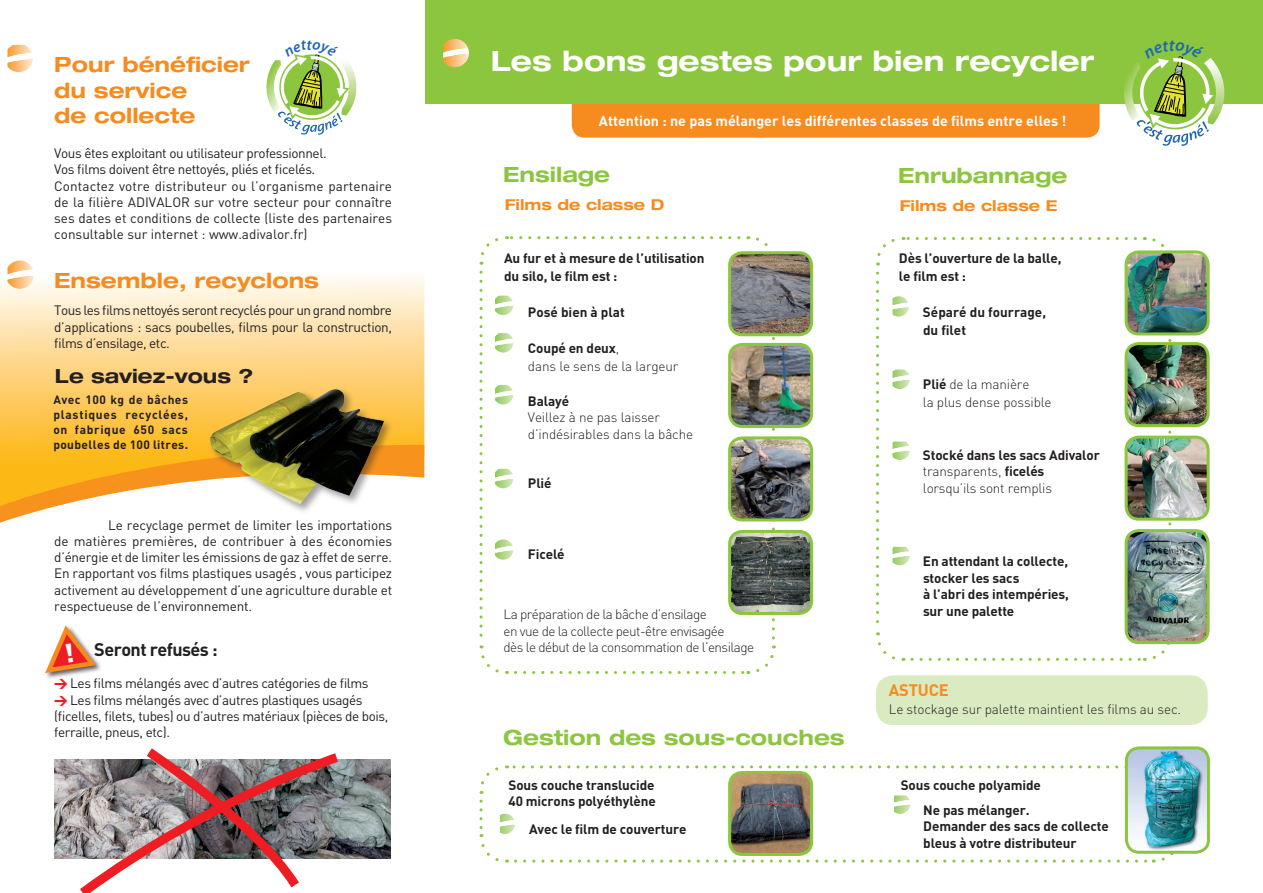
<style>
.page{position:relative;width:1263px;height:893px;background:#fff}
.page>*{position:absolute;margin:0;border:0;box-sizing:border-box;transform-origin:0 0}
.t1{font:700 expanded 28.05px "Helvetica Neue";color:#fff}
.t2{font:700 expanded 21px/25.5px "Helvetica Neue";color:#f68b1f}
.t3{font:700 expanded 21px "Helvetica Neue";color:#8bc63e}
.t4{font:700 expanded 19.5px "Helvetica Neue";color:#231f20}
.t5{font:700 18px "DIN";letter-spacing:-.03em;color:#231f20}
.t6{font:700 16.5px "DIN";letter-spacing:-.01em;color:#f68b1f}
.t7{font:700 expanded 15px "Helvetica Neue";color:#f68b1f}
.t8{font:700 14.25px "DIN";color:#fff}
.t9{font:13.5px/16.2px "DIN";letter-spacing:-.03em;color:#231f20;text-align:justify}
.t10{font:700 13.5px/18px "DIN";letter-spacing:-.01em;color:#231f20}
.t11{font:300 13.5px/16.5px "DIN";letter-spacing:-.01em;color:#231f20}
.t12{font:300 13.5px "DIN";letter-spacing:-.04em;color:#231f20}
.t13{font:700 12px/15px "DIN";letter-spacing:.055em;color:#231f20;text-align:justify}
.s1{font-weight:900;color:#ee1d23}
.s2{font-weight:700}
</style>
<div class="page">
<div style="left:572px;top:74px;width:527px;height:64px;background:#f68b1f;border-radius:13px"></div>
<div style="left:425px;top:0;width:838px;height:104px;background:#8bc63e"></div>
<svg style="left:443px;top:39px;width:26px;height:28px"></svg>
<img style="left:776px;top:255px;width:36px;height:80px">
<div style="left:728px;top:251px;width:85px;height:85px;border:3px solid #8bc63e;border-radius:13px"></div>
<img style="left:776px;top:344px;width:36px;height:80px">
<div style="left:728px;top:343px;width:85px;height:85px;border:3px solid #8bc63e;border-radius:13px"></div>
<img style="left:776px;top:531px;width:36px;height:80px">
<div style="left:728px;top:530px;width:85px;height:85px;border:3px solid #8bc63e;border-radius:13px"></div>
<img style="left:776px;top:440px;width:36px;height:80px">
<div style="left:728px;top:436px;width:85px;height:85px;border:3px solid #8bc63e;border-radius:13px"></div>
<img style="left:1173px;top:254px;width:35px;height:80px">
<div style="left:1124px;top:250px;width:85px;height:85px;border:3px solid #8bc63e;border-radius:13px"></div>
<img style="left:1173px;top:344px;width:35px;height:82px">
<div style="left:1124px;top:342px;width:85px;height:85px;border:3px solid #8bc63e;border-radius:13px"></div>
<img style="left:1173px;top:531px;width:34px;height:112px">
<div style="left:1124px;top:529px;width:85px;height:115px;border:3px solid #8bc63e;border-radius:13px"></div>
<div style="left:876px;top:675px;width:332px;height:50px;background:#daeac1;border-radius:17px"></div>
<img style="left:1173px;top:437px;width:35px;height:80px">
<div style="left:1124px;top:436px;width:85px;height:85px;border:3px solid #8bc63e;border-radius:13px"></div>
<svg style="left:876px;top:237px;width:297px;height:424px"></svg>
<svg style="left:479px;top:236px;width:297px;height:438px"></svg>
<svg style="left:0;top:277px;width:424px;height:168px;background:#fedb97"></svg>
<svg style="left:0;top:445px;width:424px;height:78px"></svg>
<svg style="left:7px;top:45px;width:26px;height:27px"></svg>
<svg style="left:7px;top:260px;width:27px;height:29px"></svg>
<div style="left:208px;top:387px;width:186px;height:127px;background:#231f20;opacity:.43"></div>
<img style="left:210px;top:389px;width:174px;height:115px">
<div style="left:44px;top:625px;width:59px;height:55px;background:#231f20;opacity:.75"></div>
<img style="left:55px;top:760px;width:336px;height:99px">
<svg style="left:70px;top:748px;width:276px;height:145px"></svg>
<svg style="left:479px;top:765px;width:695px;height:98px"></svg>
<img style="left:1126px;top:750px;width:80px;height:102px">
<div style="left:1125px;top:746px;width:85px;height:108px;border:3px solid #8bc63e;border-radius:13px"></div>
<svg style="left:1124px;top:56px;width:101px;height:90px"></svg>
<svg style="left:266px;top:54px;width:91px;height:81px"></svg>
<svg style="left:44px;top:625px;width:56px;height:51px"></svg>
<p class="t2" style="left:54px;top:51px;width:197px">Pour bénéficier du service</p>
<p class="t2" style="left:54px;top:102px;width:143px">de collecte</p>
<p class="t9" style="left:54px;top:145px;width:274px">Vous êtes exploitant ou utilisateur professionnel.</p>
<p class="t9" style="left:54px;top:161px;width:262px">Vos films doivent être nettoyés, pliés et ficelés.</p>
<p class="t9" style="left:54px;top:177px;width:339px">Contactez votre distributeur ou l’organisme partenaire de la filière ADIVALOR sur votre secteur pour connaître ses dates et conditions de collecte (liste des partenaires consultable sur internet : www.adivalor.fr)</p>
<p class="t2" style="left:54px;top:267px;width:266px">Ensemble, recyclons</p>
<p class="t9" style="left:54px;top:302px;width:339px">Tous les films nettoyés seront recyclés pour un grand nombre d’applications : sacs poubelles, films pour la construction, films d’ensilage, etc.</p>
<p class="t4" style="left:55px;top:363px;width:200px">Le saviez-vous ?</p>
<p class="t13" style="left:53px;top:392px;width:136px">Avec 100 kg de bâches plastiques recyclées, on fabrique 650 sacs poubelles de 100 litres.</p>
<p class="t9" style="left:54px;top:516px;width:340px;text-indent:54px">Le recyclage permet de limiter les importations de matières premières, de contribuer à des économies d’énergie et de limiter les émissions de gaz à effet de serre.</p>
<p class="t9" style="left:54px;top:565px;width:339px">En rapportant vos films plastiques usagés , vous participez activement au développement d’une agriculture durable et respectueuse de l’environnement.</p>
<p class="t5" style="left:94px;top:638px;width:125px">Seront refusés :</p>
<p class="t9" style="left:54px;top:675px;width:316px"><span class="s1">&gt;</span> Les films mélangés avec d’autres catégories de films</p>
<p class="t9" style="left:54px;top:691px;width:310px"><span class="s1">&gt;</span> Les films mélangés avec d’autres plastiques usagés</p>
<p class="t9" style="left:54px;top:708px;width:336px">(ficelles, filets, tubes) ou d’autres matériaux (pièces de bois, ferraille, pneus, etc).</p>
<p class="t1" style="left:491px;top:43px;width:605px">Les bons gestes pour bien recycler</p>
<p class="t8" style="left:599px;top:111px;width:469px">Attention : ne pas mélanger les différentes classes de films entre elles !</p>
<p class="t3" style="left:503px;top:162px;width:108px">Ensilage</p>
<p class="t7" style="left:505px;top:195px;width:161px">Films de classe D</p>
<p class="t10" style="left:504px;top:249px;width:202px">Au fur et à mesure de l’utilisation du silo, le film est :</p>
<p class="t10" style="left:528px;top:303px;width:98px">Posé bien à plat</p>
<p class="t11" style="left:528px;top:339px;width:152px;line-height:18px"><span class="s2">Coupé en deux</span>,<br>dans le sens de la largeur</p>
<p class="t11" style="left:528px;top:392px;width:167px"><span class="s2">Balayé<br></span>Veillez à ne pas laisser d’indésirables dans la bâche</p>
<p class="t10" style="left:528px;top:474px;width:25px">Plié</p>
<p class="t10" style="left:528px;top:544px;width:38px">Ficelé</p>
<p class="t12" style="left:503px;top:606px;width:205px">La préparation de la bâche d’ensilage</p>
<p class="t12" style="left:503px;top:623px;width:222px">en vue de la collecte peut-être envisagée</p>
<p class="t12" style="left:503px;top:639px;width:252px">dès le début de la consommation de l’ensilage</p>
<p class="t3" style="left:503px;top:724px;width:343px">Gestion des sous-couches</p>
<p class="t10" style="left:508px;top:775px;width:148px">Sous couche translucide</p>
<p class="t10" style="left:508px;top:792px;width:149px">40 microns polyéthylène</p>
<p class="t10" style="left:529px;top:820px;width:159px">Avec le film de couverture</p>
<p class="t3" style="left:898px;top:162px;width:171px">Enrubannage</p>
<p class="t7" style="left:900px;top:196px;width:159px">Films de classe E</p>
<p class="t10" style="left:899px;top:249px;width:164px">Dès l’ouverture de la balle, le film est :</p>
<p class="t10" style="left:923px;top:303px;width:125px">Séparé du fourrage,</p>
<p class="t10" style="left:923px;top:321px;width:45px">du filet</p>
<p class="t11" style="left:923px;top:375px;width:130px;line-height:18px"><span class="s2">Plié</span> de la manière<br>la plus dense possible</p>
<p class="t11" style="left:923px;top:447px;width:178px"><span class="s2">Stocké dans les sacs Adivalor </span>transparents, <span class="s2">ficelés </span>lorsqu’ils sont remplis</p>
<p class="t10" style="left:923px;top:552px;width:147px">En attendant la collecte,</p>
<p class="t10" style="left:923px;top:568px;width:98px">stocker les sacs</p>
<p class="t10" style="left:923px;top:585px;width:147px">à l’abri des intempéries,</p>
<p class="t10" style="left:923px;top:601px;width:93px">sur une palette</p>
<p class="t6" style="left:889px;top:679px;width:62px">ASTUCE</p>
<p class="t11" style="left:889px;top:701px;width:294px">Le stockage sur palette maintient les films au sec.</p>
<p class="t10" style="left:901px;top:775px;width:142px">Sous couche polyamide</p>
<p class="t10" style="left:923px;top:800px;width:108px">Ne pas mélanger.</p>
<p class="t10" style="left:923px;top:817px;width:187px;line-height:16.5px">Demander des sacs de collecte bleus à votre distributeur</p>
</div>
